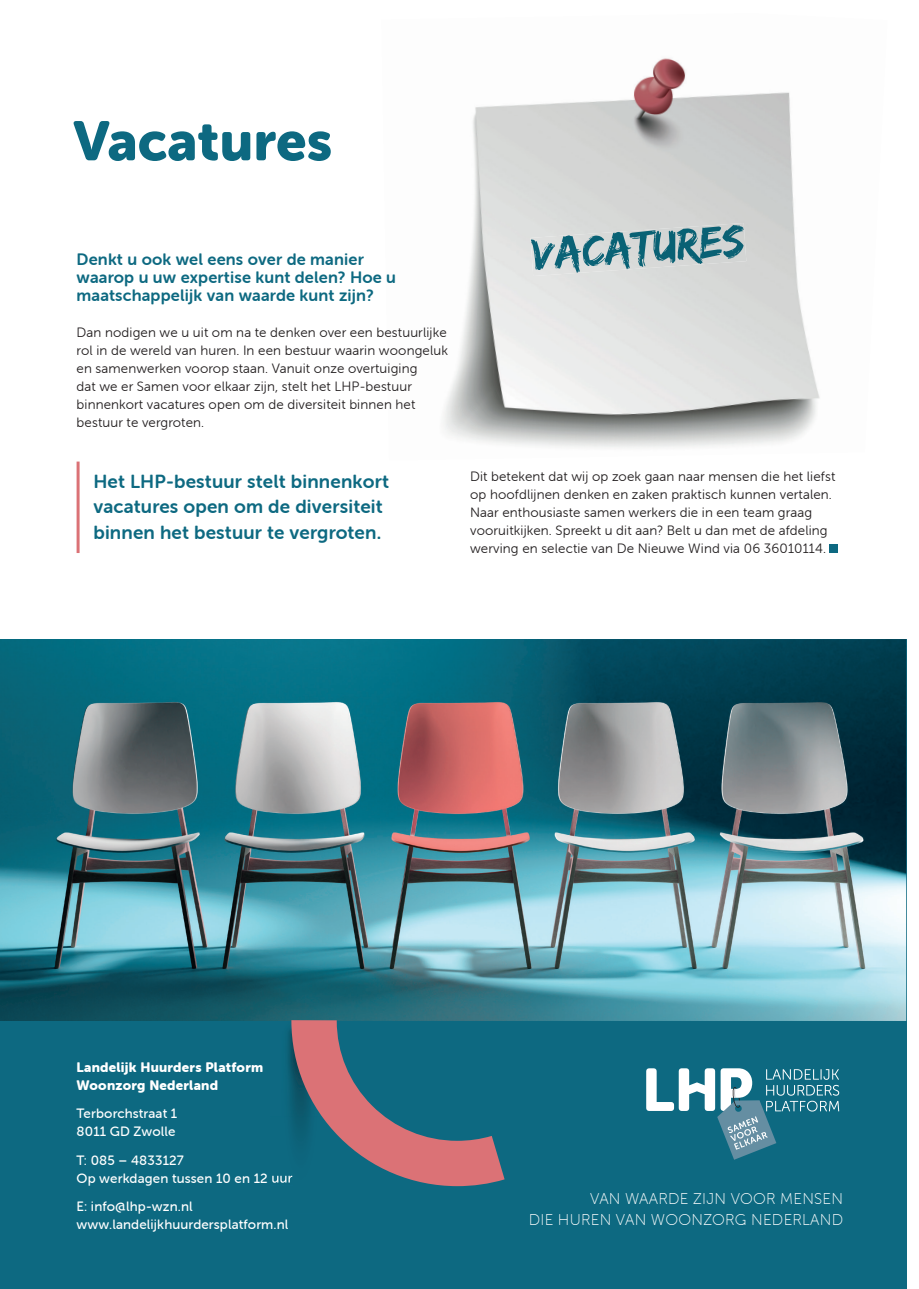
<style>
.page{position:relative;width:919px;height:1289px;background:#fff}
.page>*{position:absolute;margin:0;border:0;box-sizing:border-box;transform-origin:0 0}
.t1{font:54.9px "Museo Sans Rounded 900";letter-spacing:.01em;color:#0d6981}
.t2{font:18.9px/25.5px "Museo Sans Rounded 700";letter-spacing:.01em;color:#0d6981}
.t3{font:16.5px/18px "Museo Sans Rounded 700";letter-spacing:.01em;color:#0d6981}
.t4{font:15.6px/20.7px "Museo Sans Rounded 100";letter-spacing:.02em;color:#fff;text-align:right}
.t5{font:13.5px/18px "Museo Sans Rounded 300";letter-spacing:.01em;color:#231f20}
.t6{font:13.5px/18px "Museo Sans Rounded 500";letter-spacing:.01em;color:#fff}
.t7{font:13.5px/18px "Museo Sans Rounded 900";letter-spacing:.02em;color:#fff}
</style>
<div class="page">
<img style="left:443px;top:58px;width:377px;height:390px">
<img style="left:530px;top:223px;width:216px;height:53px">
<hr style="left:77px;top:461px;width:3px;height:92px;background:#db7276">
<div style="left:829px;top:544px;width:9px;height:9px;background:#0d6981"></div>
<div style="left:0;top:1020px;width:906px;height:268px;background:#0d6981"></div>
<img style="left:0;top:639px;width:906px;height:381px">
<svg style="left:646px;top:1068px;width:193px;height:91px"></svg>
<img style="left:271px;top:1009px;width:57px;height:97px">
<img style="left:272px;top:1175px;width:19px;height:8px">
<svg style="left:291px;top:1020px;width:213px;height:166px"></svg>
<h1 class="t1" style="left:73px;top:110px;width:260px">Vacatures</h1>
<p class="t3" style="left:77px;top:250px;width:321px">Denkt u ook wel eens over de manier waarop u uw expertise kunt delen? Hoe u maatschappelijk van waarde kunt zijn?</p>
<p class="t5" style="left:77px;top:323px;width:373px">Dan nodigen we u uit om na te denken over een bestuurlijke rol in de wereld van huren. In een bestuur waarin woongeluk en samenwerken voorop staan. Vanuit onze overtuiging<br>dat we er Samen voor elkaar zijn, stelt het LHP-bestuur binnenkort vacatures open om de diversiteit binnen het bestuur te vergroten.</p>
<h2 class="t2" style="left:93px;top:468px;width:297px">Het LHP-bestuur stelt binnenkort vacatures open om de diversiteit binnen het bestuur te vergroten.</h2>
<p class="t5" style="left:470px;top:467px;width:367px">Dit betekent dat wij op zoek gaan naar mensen die het liefst op hoofdlijnen denken en zaken praktisch kunnen vertalen.<br>Naar enthousiaste samen werkers die in een team graag vooruitkijken. Spreekt u dit aan? Belt u dan met de afdeling werving en selectie van De Nieuwe Wind via 06 36010114.</p>
<p class="t7" style="left:77px;top:1057px;width:188px">Landelijk Huurders Platform<br>Woonzorg Nederland</p>
<p class="t6" style="left:77px;top:1104px;width:102px">Terborchstraat 1<br>8011 GD Zwolle</p>
<p class="t6" style="left:77px;top:1150px;width:217px">T: 085 – 4833127<br>Op werkdagen tussen 10 en 12 uur</p>
<p class="t6" style="left:77px;top:1197px;width:213px">E: info@lhp-wzn.nl www.landelijkhuurdersplatform.nl</p>
<p class="t4" style="left:529px;top:1188px;width:316px">VAN WAARDE ZIJN VOOR MENSEN<br>DIE HUREN VAN WOONZORG NEDERLAND</p>
</div>
